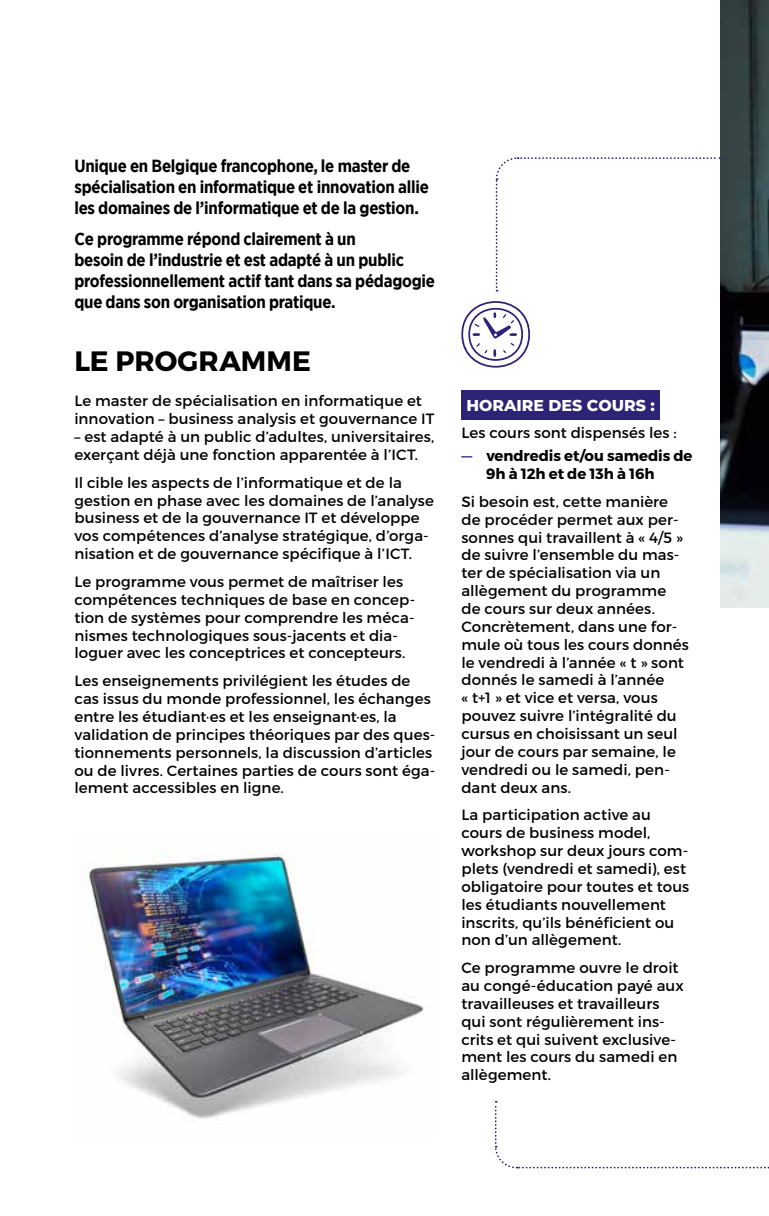
<style>
.page{position:relative;width:769px;height:1216px;background:#fff}
.page>*{position:absolute;margin:0;border:0;box-sizing:border-box;transform-origin:0 0}
.t1{font:700 28px "Montserrat";letter-spacing:.005em;color:#000}
.t2{font:700 17.5px/21px "Gotham Narrow";letter-spacing:-.015em;color:#000}
.t3{font:800 15.75px "Montserrat";color:#fff}
.t4{font:14.88px/17.8px "Montserrat";letter-spacing:.005em;color:#000}
.t5{font:700 14.88px/17.8px "Montserrat";letter-spacing:-.005em;color:#000}
.s1{font-weight:400;font-size:15.75px;color:#2c2276}
</style>
<div class="page">
<img style="left:720px;top:0;width:49px;height:608px">
<div style="left:461px;top:390px;width:199px;height:29px;background:#2c2276"></div>
<svg style="left:461px;top:301px;width:69px;height:66px"></svg>
<svg style="left:494px;top:1100px;width:275px;height:69px"></svg>
<svg style="left:495px;top:157px;width:225px;height:134px"></svg>
<img style="left:88px;top:852px;width:337px;height:267px">
<p class="t2" style="left:74px;top:155px;width:356px">Unique en Belgique francophone, le master de spécialisation en informatique et innovation allie les domaines de l’informatique et de la gestion.</p>
<p class="t2" style="left:74px;top:228px;width:362px">Ce programme répond clairement à un<br>besoin de l’industrie et est adapté à un public professionnellement actif tant dans sa pédagogie que dans son organisation pratique.</p>
<h1 class="t1" style="left:75px;top:344px;width:238px">LE PROGRAMME</h1>
<p class="t4" style="left:74px;top:392px;width:361px">Le master de spécialisation en informatique et innovation – business analysis et gouvernance IT</p>
<p class="t4" style="left:74px;top:428px;width:361px">– est adapté à un public d’adultes, universitaires, exerçant déjà une fonction apparentée à l’ICT.</p>
<p class="t4" style="left:74px;top:473px;width:361px">Il cible les aspects de l’informatique et de la gestion en phase avec les domaines de l’analyse business et de la gouvernance IT et développe vos compétences d’analyse stratégique, d’orga&shy;nisation et de gouvernance spécifique à l’ICT.</p>
<p class="t4" style="left:74px;top:572px;width:342px">Le programme vous permet de maîtriser les compétences techniques de base en concep&shy;tion de systèmes pour comprendre les méca&shy;nismes technologiques sous-jacents et dia&shy;loguer avec les conceptrices et concepteurs.</p>
<p class="t4" style="left:74px;top:672px;width:362px">Les enseignements privilégient les études de cas issus du monde professionnel, les échanges entre les étudiant·es et les enseignant·es, la validation de principes théoriques par des ques&shy;tionnements personnels, la discussion d’articles ou de livres. Certaines parties de cours sont éga&shy;lement accessibles en ligne.</p>
<p class="t3" style="left:466px;top:393px;width:190px">HORAIRE DES COURS :</p>
<p class="t4" style="left:461px;top:424px;width:217px">Les cours sont dispensés les :</p>
<p class="t5" style="left:486px;top:447px;width:208px;text-indent:-25px"><span class="s1">—</span> vendredis et/ou samedis de<br>9h à 12h et de 13h à 16h</p>
<p class="t4" style="left:461px;top:492px;width:229px">Si besoin est, cette manière de procéder permet aux per&shy;sonnes qui travaillent à « 4/5 » de suivre l’ensemble du mas&shy;ter de spécialisation via un allègement du programme de cours sur deux années.<br>Concrètement, dans une for&shy;mule où tous les cours donnés le vendredi à l’année « t » sont donnés le samedi à l’année<br>« t+1 » et vice et versa, vous pouvez suivre l’intégralité du cursus en choisissant un seul jour de cours par semaine, le vendredi ou le samedi, pen&shy;dant deux ans.</p>
<p class="t4" style="left:461px;top:806px;width:229px">La participation active au cours de business model, workshop sur deux jours com&shy;plets (vendredi et samedi), est obligatoire pour toutes et tous les étudiants nouvellement inscrits, qu’ils bénéficient ou non d’un allègement.</p>
<p class="t4" style="left:461px;top:958px;width:224px">Ce programme ouvre le droit au congé-éducation payé aux travailleuses et travailleurs qui sont régulièrement ins&shy;crits et qui suivent exclusive&shy;ment les cours du samedi en allègement.</p>
</div>
